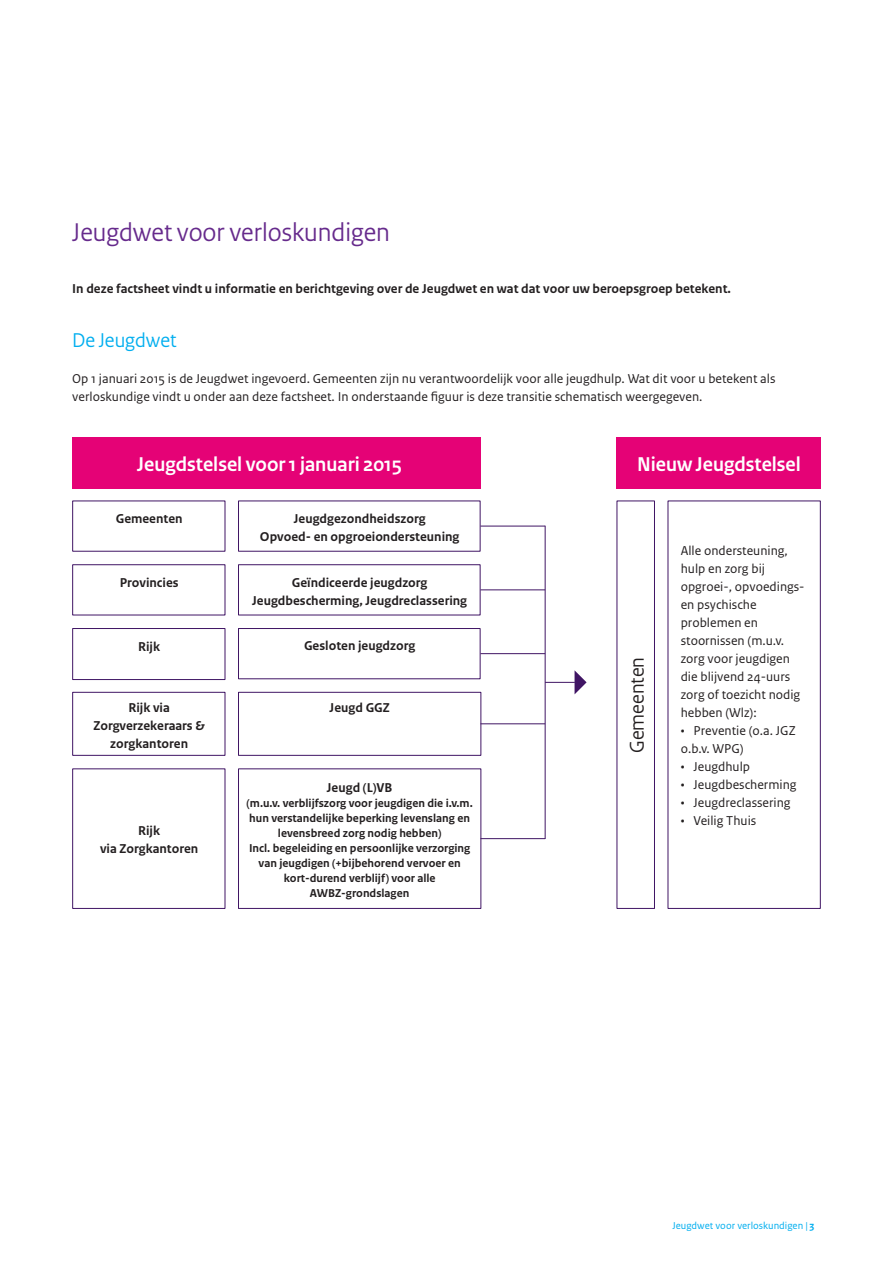
<style>
.page{position:relative;width:893px;height:1263px;background:#fff}
.page>*{position:absolute;margin:0;border:0;box-sizing:border-box;transform-origin:0 0}
.t1{font:27px "Rijksoverheid Sans Heading";color:#662a8c}
.t2{font:700 21px "Rijksoverheid Sans Heading";color:#fff}
.t3{font:21px "Rijksoverheid Sans Heading";color:#00aeef}
.t4{font:21px "Rijksoverheid Sans Heading";color:#231f20}
.t5{font:13.5px/18px "Rijksoverheid Sans Text";color:#231f20}
.t6{font:700 13.5px/18px "Rijksoverheid Sans Text";color:#231f20;text-align:center}
.t7{font:700 12px/15px "Rijksoverheid Sans Text";color:#231f20;text-align:center}
.t8{font:10.5px "Rijksoverheid Sans Text";color:#00aeef}
.s1{font-weight:700}
</style>
<div class="page">
<hr style="left:545px;top:526px;width:1px;height:313px;background:#401564">
<div style="left:73px;top:437px;width:408px;height:51px;background:#e50276"></div>
<div style="left:72px;top:564px;width:153px;height:51px;background:#fff;border:1px solid #401564"></div>
<div style="left:238px;top:564px;width:242px;height:51px;background:#fff;border:1px solid #401564"></div>
<div style="left:72px;top:628px;width:153px;height:52px;background:#fff;border:1px solid #401564"></div>
<div style="left:238px;top:628px;width:242px;height:51px;background:#fff;border:1px solid #401564"></div>
<div style="left:72px;top:692px;width:153px;height:64px;background:#fff;border:1px solid #401564"></div>
<div style="left:238px;top:692px;width:243px;height:64px;background:#fff;border:1px solid #401564"></div>
<div style="left:72px;top:768px;width:153px;height:141px;background:#fff;border:1px solid #401564"></div>
<div style="left:238px;top:768px;width:243px;height:141px;background:#fff;border:1px solid #401564"></div>
<div style="left:617px;top:437px;width:204px;height:51px;background:#e50276"></div>
<div style="left:668px;top:501px;width:153px;height:408px;background:#fff;border:1px solid #401564"></div>
<div style="left:617px;top:501px;width:38px;height:408px;background:#fff;border:1px solid #401564"></div>
<hr style="left:480px;top:526px;width:65px;height:1px;background:#401564">
<hr style="left:480px;top:589px;width:65px;height:1px;background:#401564">
<hr style="left:480px;top:653px;width:65px;height:1px;background:#401564">
<hr style="left:480px;top:723px;width:65px;height:1px;background:#401564">
<hr style="left:480px;top:838px;width:65px;height:1px;background:#401564">
<hr style="left:545px;top:682px;width:30px;height:1px;background:#401564">
<svg style="left:575px;top:671px;width:12px;height:23px"></svg>
<h1 class="t1" style="left:72px;top:217px;width:319px">Jeugdwet voor verloskundigen</h1>
<p class="t6" style="left:72px;top:280px;width:660px">In deze factsheet vindt u informatie en berichtgeving over de Jeugdwet en wat dat voor uw beroepsgroep betekent.</p>
<h2 class="t3" style="left:72px;top:328px;width:106px">De Jeugdwet</h2>
<p class="t5" style="left:72px;top:370px;width:705px">Op 1 januari 2015 is de Jeugdwet ingevoerd. Gemeenten zijn nu verantwoordelijk voor alle jeugdhulp. Wat dit voor u betekent als verloskundige vindt u onder aan deze factsheet. In onderstaande figuur is deze transitie schematisch weergegeven.</p>
<h2 class="t2" style="left:137px;top:452px;width:266px">Jeugdstelsel voor 1 januari 2015</h2>
<h2 class="t2" style="left:637px;top:452px;width:165px">Nieuw Jeugdstelsel</h2>
<p class="t6" style="left:116px;top:510px;width:68px">Gemeenten</p>
<p class="t6" style="left:260px;top:510px;width:201px">Jeugdgezondheidszorg<br>Opvoed- en opgroeiondersteuning</p>
<p class="t6" style="left:252px;top:573px;width:216px">Geïndiceerde jeugdzorg<br>Jeugdbescherming, Jeugdreclassering</p>
<p class="t6" style="left:304px;top:637px;width:113px">Gesloten jeugdzorg</p>
<p class="t6" style="left:120px;top:574px;width:60px">Provincies</p>
<p class="t6" style="left:138px;top:638px;width:23px">Rijk</p>
<p class="t6" style="left:93px;top:698px;width:113px">Rijk via<br>Zorgverzekeraars &amp; zorgkantoren</p>
<p class="t6" style="left:100px;top:822px;width:100px">Rijk<br>via Zorgkantoren</p>
<p class="t6" style="left:330px;top:698px;width:62px">Jeugd GGZ</p>
<p class="t6" style="left:327px;top:779px;width:67px">Jeugd (L)VB</p>
<p class="t7" style="left:247px;top:796px;width:228px">(m.u.v. verblijfszorg voor jeugdigen die i.v.m. hun verstandelijke beperking levenslang en levensbreed zorg nodig hebben)<br>Incl. begeleiding en persoonlijke verzorging van jeugdigen (+bijbehorend vervoer en kort-durend verblijf) voor alle AWBZ-grondslagen</p>
<h2 class="t4" style="left:625px;top:753px;width:98px;rotate:-90deg">Gemeenten</h2>
<p class="t5" style="left:681px;top:541px;width:125px">Alle ondersteuning, hulp en zorg bij opgroei-, opvoedings&shy;en psychische problemen en stoornissen (m.u.v. zorg voor jeugdigen die blijvend 24-uurs zorg of toezicht nodig hebben (Wlz):</p>
<p class="t5" style="left:681px;top:721px;width:116px">• Preventie (o.a. JGZ o.b.v. WPG)</p>
<p class="t5" style="left:681px;top:757px;width:71px">• Jeugdhulp</p>
<p class="t5" style="left:681px;top:775px;width:117px">• Jeugdbescherming</p>
<p class="t5" style="left:681px;top:793px;width:111px">• Jeugdreclassering</p>
<p class="t5" style="left:681px;top:811px;width:77px">• Veilig Thuis</p>
<p class="t8" style="left:672px;top:1220px;width:144px">Jeugdwet voor verloskundigen | <span class="s1">3</span></p>
</div>
